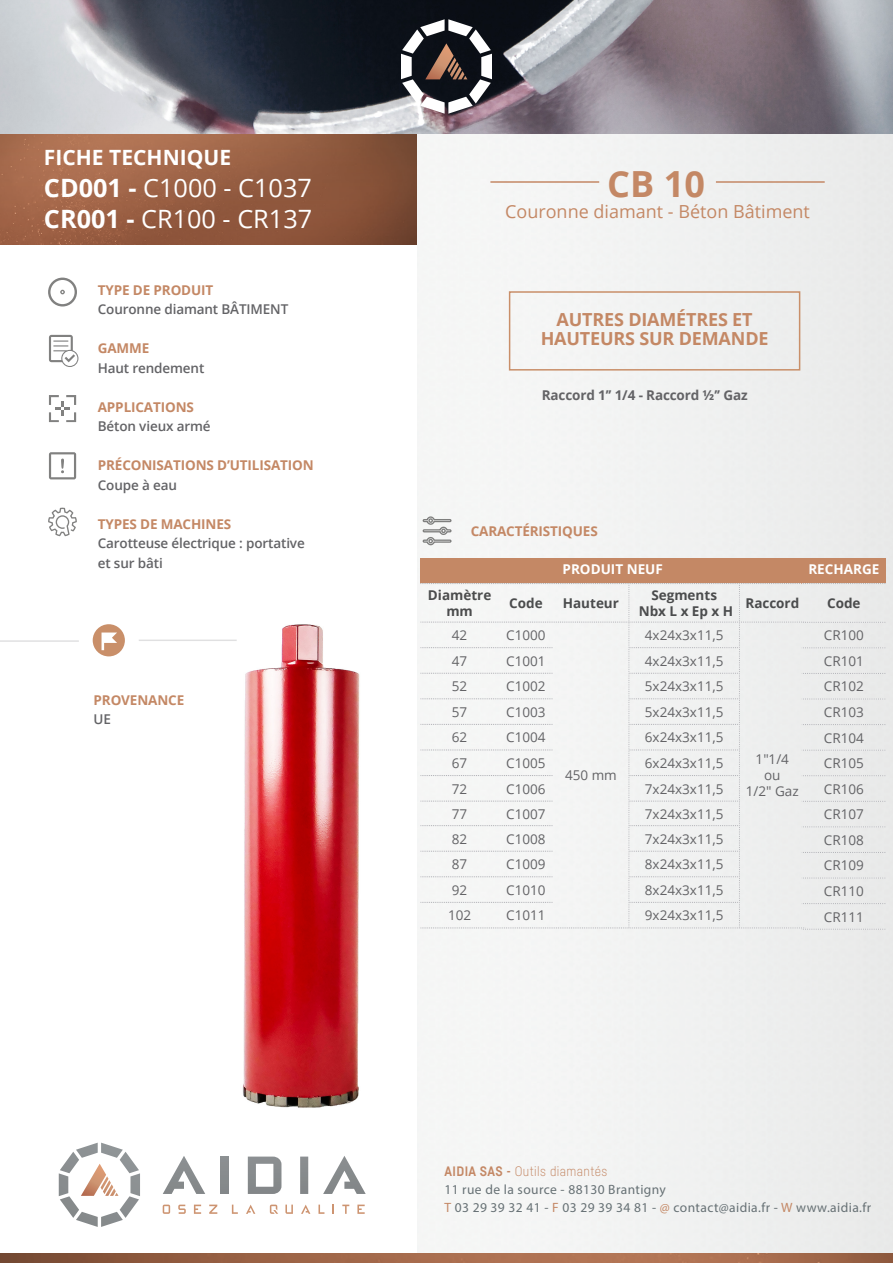
<style>
.page{position:relative;width:893px;height:1263px;background:#fff}
.page>*{position:absolute;margin:0;border:0;box-sizing:border-box;transform-origin:0 0}
.t1{font:700 36px "Open Sans";color:#c48865}
.t2{font:25.2px/31.5px "Open Sans";color:#fff}
.t3{font:700 21px "Open Sans";color:#fff}
.t4{font:700 18px/19.5px "Open Sans";letter-spacing:-.01em;color:#c48865;text-align:center}
.t5{font:18px "Open Sans";color:#c48865}
.t6{font:13.5px/25.5px "Open Sans";color:#636366;text-align:center}
.t7{font:600 13.5px/19.5px "Open Sans";letter-spacing:-.01em;color:#636366}
.t8{font:700 13.5px "Open Sans";letter-spacing:-.01em;color:#c48865}
.t9{font:13.5px/18px "Myriad Pro";letter-spacing:.03em;color:#677175}
.t10{font:700 13.5px/16.2px "Open Sans";color:#4b4c4d;text-align:center}
.t11{font:700 13.5px "Open Sans";letter-spacing:-.01em;color:#636366}
.t12{font:300 13.5px "Fabrikat";letter-spacing:.03em;color:#c48865}
.t13{font:700 13.5px "Open Sans";color:#fff}
.s1{font-weight:700}
.s2{color:#c48865}
</style>
<div class="page">
<svg style="left:163px;top:1156px;width:42px;height:38px"></svg>
<div style="left:220px;top:1156px;width:8px;height:38px;background:#878b8d"></div>
<svg style="left:248px;top:1156px;width:33px;height:38px"></svg>
<svg style="left:300px;top:1156px;width:8px;height:38px"></svg>
<svg style="left:323px;top:1156px;width:43px;height:38px"></svg>
<svg style="left:163px;top:1204px;width:7px;height:10px"></svg>
<svg style="left:178px;top:1204px;width:8px;height:10px"></svg>
<svg style="left:194px;top:1204px;width:7px;height:10px"></svg>
<svg style="left:209px;top:1204px;width:8px;height:10px"></svg>
<svg style="left:232px;top:1204px;width:6px;height:10px"></svg>
<svg style="left:246px;top:1204px;width:9px;height:10px"></svg>
<svg style="left:270px;top:1204px;width:8px;height:10px"></svg>
<svg style="left:285px;top:1204px;width:8px;height:10px"></svg>
<svg style="left:301px;top:1204px;width:9px;height:10px"></svg>
<svg style="left:318px;top:1204px;width:6px;height:10px"></svg>
<svg style="left:342px;top:1204px;width:7px;height:10px"></svg>
<svg style="left:357px;top:1204px;width:8px;height:10px"></svg>
<svg style="left:59px;top:1143px;width:81px;height:84px"></svg>
<img style="left:0;top:134px;width:417px;height:111px">
<div style="left:420px;top:558px;width:385px;height:25px;background:#c48865"></div>
<div style="left:802px;top:558px;width:84px;height:25px;background:#c48865"></div>
<div style="left:420px;top:583px;width:466px;height:347px;background:#f1f2f1"></div>
<img style="left:0;top:1253px;width:893px;height:10px">
<svg style="left:48px;top:508px;width:29px;height:28px"></svg>
<svg style="left:48px;top:278px;width:29px;height:28px"></svg>
<svg style="left:49px;top:452px;width:27px;height:27px"></svg>
<svg style="left:422px;top:516px;width:30px;height:29px"></svg>
<svg style="left:49px;top:395px;width:27px;height:27px"></svg>
<hr style="left:0;top:640px;width:79px;height:2px;background:#636366">
<hr style="left:139px;top:639px;width:98px;height:2px;background:#636366">
<div style="left:93px;top:624px;width:32px;height:32px;background:#c98f69;border-radius:50%"></div>
<svg style="left:102px;top:632px;width:15px;height:18px"></svg>
<svg style="left:49px;top:335px;width:29px;height:32px"></svg>
<div style="left:874px;top:281px;width:19px;height:168px;background:#e9e9e9"></div>
<img style="left:0;top:0;width:893px;height:134px">
<svg style="left:401px;top:19px;width:91px;height:95px"></svg>
<hr style="left:716px;top:181px;width:109px;height:2px;background:#c48865">
<hr style="left:490px;top:181px;width:109px;height:2px;background:#c48865">
<div style="left:509px;top:291px;width:291px;height:80px;border:2px solid #c98f69"></div>
<img style="left:208px;top:624px;width:152px;height:484px">
<h3 class="t3" style="left:44px;top:143px;width:189px">FICHE TECHNIQUE</h3>
<h2 class="t2" style="left:44px;top:171px;width:270px"><span class="s1">CD001 -</span> C1000 - C1037<br><span class="s1">CR001 -</span> CR100 - CR137</h2>
<p class="t8" style="left:98px;top:280px;width:117px">TYPE DE PRODUIT</p>
<p class="t7" style="left:98px;top:299px;width:192px">Couronne diamant BÂTIMENT</p>
<p class="t8" style="left:98px;top:339px;width:53px">GAMME</p>
<p class="t7" style="left:98px;top:358px;width:108px">Haut rendement</p>
<p class="t8" style="left:98px;top:397px;width:98px">APPLICATIONS</p>
<p class="t7" style="left:98px;top:416px;width:114px">Béton vieux armé</p>
<p class="t8" style="left:98px;top:456px;width:218px">PRÉCONISATIONS D’UTILISATION</p>
<p class="t7" style="left:98px;top:475px;width:81px">Coupe à eau</p>
<p class="t8" style="left:98px;top:514px;width:135px">TYPES DE MACHINES</p>
<p class="t7" style="left:98px;top:533px;width:209px">Carotteuse électrique : portative et sur bâti</p>
<p class="t8" style="left:94px;top:690px;width:92px">PROVENANCE</p>
<p class="t7" style="left:94px;top:709px;width:19px">UE</p>
<h1 class="t1" style="left:607px;top:158px;width:99px">CB 10</h1>
<h3 class="t5" style="left:505px;top:199px;width:306px">Couronne diamant - Béton Bâtiment</h3>
<h3 class="t4" style="left:541px;top:309px;width:229px">AUTRES DIAMÉTRES ET<br>HAUTEURS SUR DEMANDE</h3>
<p class="t11" style="left:542px;top:386px;width:207px">Raccord 1’’ 1/4 - Raccord ½’’ Gaz</p>
<p class="t8" style="left:471px;top:521px;width:129px">CARACTÉRISTIQUES</p>
<p class="t13" style="left:563px;top:560px;width:102px">PRODUIT NEUF</p>
<p class="t10" style="left:428px;top:586px;width:65px">Diamètre mm</p>
<p class="t10" style="left:509px;top:595px;width:35px">Code</p>
<p class="t10" style="left:563px;top:595px;width:58px">Hauteur</p>
<p class="t10" style="left:639px;top:586px;width:96px">Segments<br>Nbx L x Ep x H</p>
<p class="t10" style="left:745px;top:595px;width:55px">Raccord</p>
<p class="t6" style="left:452px;top:622px;width:17px">42</p>
<p class="t6" style="left:506px;top:622px;width:41px">C1000</p>
<p class="t6" style="left:645px;top:622px;width:80px">4x24x3x11,5</p>
<p class="t6" style="left:452px;top:648px;width:17px">47</p>
<p class="t6" style="left:506px;top:648px;width:41px">C1001</p>
<p class="t6" style="left:645px;top:648px;width:80px">4x24x3x11,5</p>
<p class="t6" style="left:452px;top:673px;width:17px">52</p>
<p class="t6" style="left:506px;top:673px;width:41px">C1002</p>
<p class="t6" style="left:645px;top:673px;width:80px">5x24x3x11,5</p>
<p class="t6" style="left:452px;top:699px;width:17px">57</p>
<p class="t6" style="left:506px;top:699px;width:41px">C1003</p>
<p class="t6" style="left:645px;top:699px;width:80px">5x24x3x11,5</p>
<p class="t6" style="left:452px;top:724px;width:17px">62</p>
<p class="t6" style="left:506px;top:724px;width:41px">C1004</p>
<p class="t6" style="left:645px;top:724px;width:80px">6x24x3x11,5</p>
<p class="t6" style="left:452px;top:750px;width:17px">67</p>
<p class="t6" style="left:506px;top:750px;width:41px">C1005</p>
<p class="t6" style="left:645px;top:750px;width:80px">6x24x3x11,5</p>
<p class="t6" style="left:452px;top:775px;width:17px">72</p>
<p class="t6" style="left:506px;top:775px;width:41px">C1006</p>
<p class="t6" style="left:645px;top:775px;width:80px">7x24x3x11,5</p>
<p class="t6" style="left:452px;top:800px;width:17px">77</p>
<p class="t6" style="left:506px;top:800px;width:41px">C1007</p>
<p class="t6" style="left:645px;top:800px;width:80px">7x24x3x11,5</p>
<p class="t6" style="left:452px;top:825px;width:17px">82</p>
<p class="t6" style="left:506px;top:825px;width:41px">C1008</p>
<p class="t6" style="left:645px;top:825px;width:80px">7x24x3x11,5</p>
<p class="t6" style="left:452px;top:851px;width:17px">87</p>
<p class="t6" style="left:506px;top:851px;width:41px">C1009</p>
<p class="t6" style="left:645px;top:851px;width:80px">8x24x3x11,5</p>
<p class="t6" style="left:452px;top:877px;width:17px">92</p>
<p class="t6" style="left:506px;top:877px;width:41px">C1010</p>
<p class="t6" style="left:645px;top:877px;width:80px">8x24x3x11,5</p>
<p class="t6" style="left:448px;top:902px;width:25px">102</p>
<p class="t6" style="left:506px;top:902px;width:41px">C1011</p>
<p class="t6" style="left:645px;top:902px;width:80px">9x24x3x11,5</p>
<p class="t6" style="left:565px;top:762px;width:53px">450 mm</p>
<p class="t6" style="left:746px;top:751px;width:54px;line-height:16.2px">1″1/4 ou<br>1/2″ Gaz</p>
<p class="t13" style="left:808px;top:560px;width:72px">RECHARGE</p>
<p class="t10" style="left:827px;top:595px;width:35px">Code</p>
<p class="t6" style="left:824px;top:622px;width:42px;text-align:justify">CR100<br>CR101<br>CR102<br>CR103<br>CR104<br>CR105<br>CR106<br>CR107<br>CR108<br>CR109<br>CR110<br>CR111</p>
<p class="t12" style="left:444px;top:1162px;width:164px"><span class="s1">AIDIA SAS -</span> Outils diamantés</p>
<p class="t9" style="left:444px;top:1180px;width:428px">11 rue de la source - 88130 Brantigny<br><span class="s2">T</span> 03 29 39 32 41 - <span class="s2">F</span> 03 29 39 34 81 - <span class="s2">@</span> contact@aidia.fr - <span class="s2">W</span> www.aidia.fr</p>
</div>
